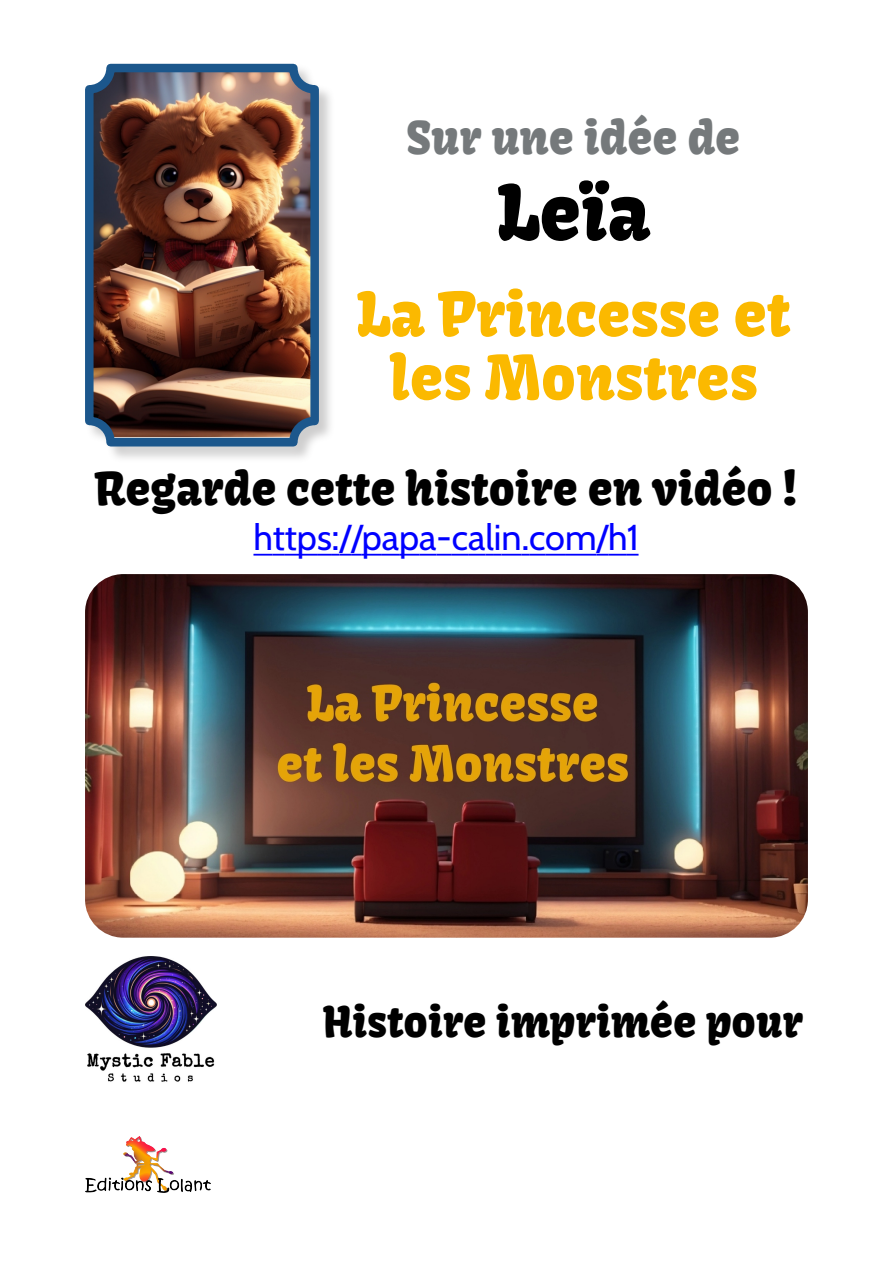
<style>
.page{position:relative;width:893px;height:1263px;background:#fff}
.page>*{position:absolute;margin:0;border:0;box-sizing:border-box;transform-origin:0 0}
.t1{font:75px "Kavoon";color:#000}
.t2{font:60px/63.4px "Kavoon";color:#fbb900;text-align:center}
.t3{font:45px "Kavoon";color:#000}
.t4{font:45px "Kavoon";color:#75797b}
.t5{font:42px "Kavoon";color:#000}
.t6{font:36px "Cabin";color:#00f}
</style>
<div class="page">
<div style="left:85px;top:64px;width:251px;height:399px;background:#9d9c9c;opacity:.5"></div>
<img style="left:89px;top:68px;width:226px;height:368px">
<div style="left:85px;top:64px;width:234px;height:382px;border:9px solid #1c578c;border-radius:21px"></div>
<img style="left:85px;top:574px;width:723px;height:364px;border-radius:38px">
<hr style="left:253px;top:554px;width:20px;height:2px;background:#00f">
<svg style="left:273px;top:554px;width:24px;height:2px"></svg>
<hr style="left:297px;top:554px;width:20px;height:2px;background:#00f">
<svg style="left:317px;top:554px;width:45px;height:2px"></svg>
<hr style="left:362px;top:554px;width:20px;height:2px;background:#00f">
<svg style="left:382px;top:554px;width:17px;height:2px"></svg>
<hr style="left:399px;top:554px;width:20px;height:2px;background:#00f">
<svg style="left:419px;top:554px;width:83px;height:2px"></svg>
<hr style="left:502px;top:554px;width:20px;height:2px;background:#00f">
<svg style="left:522px;top:554px;width:23px;height:2px"></svg>
<hr style="left:545px;top:554px;width:20px;height:2px;background:#00f">
<hr style="left:565px;top:554px;width:32px;height:2px;background:#00f">
<svg style="left:597px;top:554px;width:42px;height:2px"></svg>
<img style="left:86px;top:1136px;width:125px;height:57px">
<img style="left:85px;top:957px;width:131px;height:125px">
<p class="t4" style="left:407px;top:110px;width:335px">Sur une idée de</p>
<h1 class="t1" style="left:497px;top:166px;width:154px">Leïa</h1>
<h2 class="t2" style="left:357px;top:283px;width:435px">La Princesse et les Monstres</h2>
<p class="t3" style="left:95px;top:461px;width:704px">Regarde cette histoire en vidéo !</p>
<p class="t6" style="left:253px;top:515px;width:387px">https://papa-calin.com/h1</p>
<p class="t5" style="left:323px;top:995px;width:481px">Histoire imprimée pour</p>
</div>
